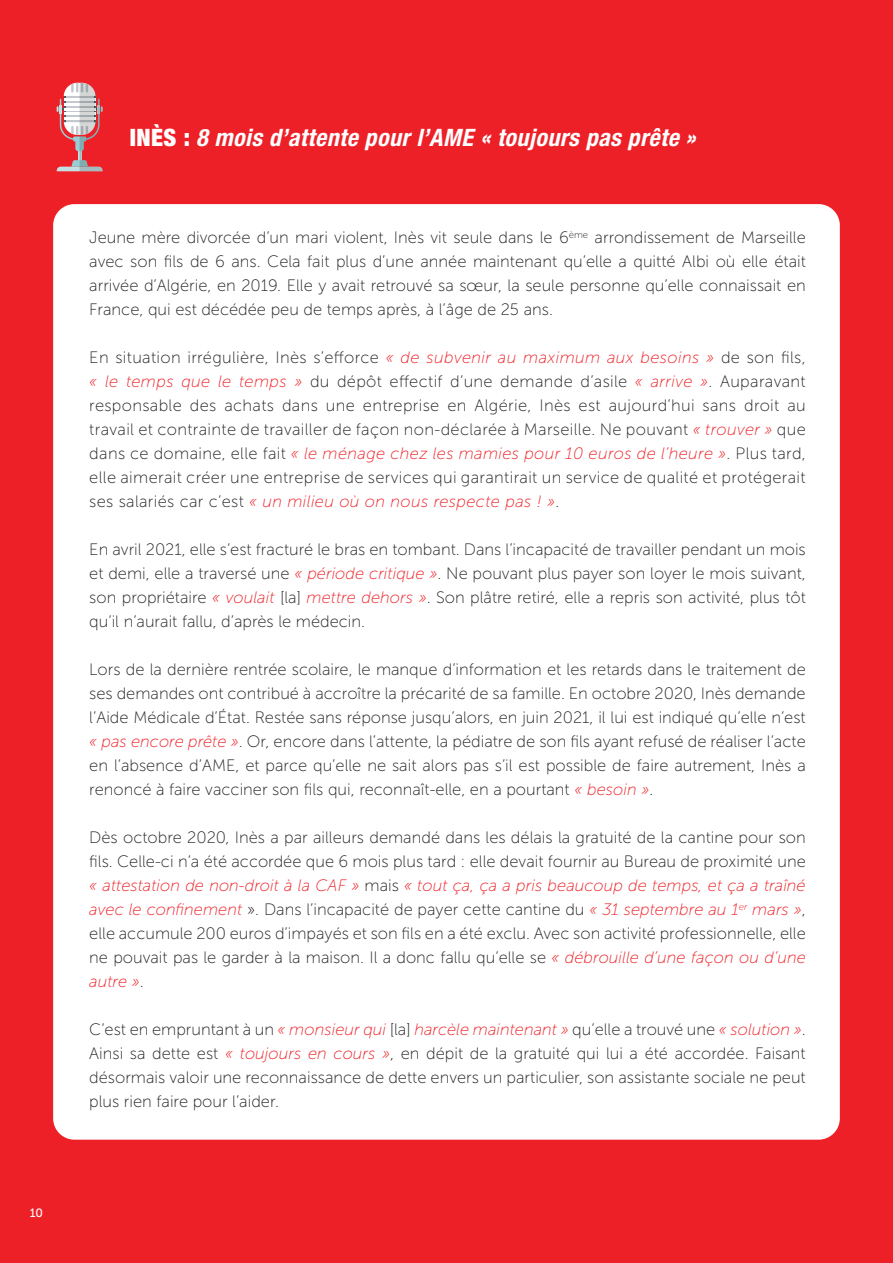
<style>
.page{position:relative;width:893px;height:1263px;background:#ee2027}
.page>*{position:absolute;margin:0;border:0;box-sizing:border-box;transform-origin:0 0}
.t1{font:italic 700 condensed 24px "Helvetica Neue";letter-spacing:.02em;color:#fff}
.t2{font:16.5px/24px "Museo Sans 100";color:#231f20;text-align:justify}
.t3{font:12px "Museo Sans 500";color:#fff}
.s1{font-weight:900;font-style:normal}
.s2{font-style:italic;color:#ee2027}
</style>
<div class="page">
<div style="left:53px;top:204px;width:787px;height:936px;background:#fff;border-radius:21px"></div>
<svg style="left:57px;top:83px;width:46px;height:88px"></svg>
<p class="t3" style="left:30px;top:1206px;width:15px">10</p>
<h1 class="t1" style="left:130px;top:123px;width:568px"><span class="s1">INÈS :</span> 8 mois d’attente pour l’AME « toujours pas prête »</h1>
<p class="t2" style="left:89px;top:226px;width:718px">Jeune mère divorcée d’un mari violent, Inès vit seule dans le 6<sup>ème</sup> arrondissement de Marseille avec son fils de 6 ans. Cela fait plus d’une année maintenant qu’elle a quitté Albi où elle était arrivée d’Algérie, en 2019. Elle y avait retrouvé sa sœur, la seule personne qu’elle connaissait en France, qui est décédée peu de temps après, à l’âge de 25 ans.</p>
<p class="t2" style="left:89px;top:346px;width:718px">En situation irrégulière, Inès s’efforce <span class="s2">« de subvenir au maximum aux besoins »</span> de son fils, <span class="s2">« le temps que le temps »</span> du dépôt effectif d’une demande d’asile <span class="s2">« arrive »</span>. Auparavant responsable des achats dans une entreprise en Algérie, Inès est aujourd’hui sans droit au travail et contrainte de travailler de façon non-déclarée à Marseille. Ne pouvant <span class="s2">« trouver »</span> que dans ce domaine, elle fait <span class="s2">« le ménage chez les mamies pour 10 euros de l’heure »</span>. Plus tard, elle aimerait créer une entreprise de services qui garantirait un service de qualité et protégerait ses salariés car c’est <span class="s2">« un milieu où on nous respecte pas ! »</span>.</p>
<p class="t2" style="left:89px;top:538px;width:718px">En avril 2021, elle s’est fracturé le bras en tombant. Dans l’incapacité de travailler pendant un mois et demi, elle a traversé une <span class="s2">« période critique »</span>. Ne pouvant plus payer son loyer le mois suivant, son propriétaire <span class="s2">« voulait</span> [la] <span class="s2">mettre dehors »</span>. Son plâtre retiré, elle a repris son activité, plus tôt qu’il n’aurait fallu, d’après le médecin.</p>
<p class="t2" style="left:89px;top:658px;width:718px">Lors de la dernière rentrée scolaire, le manque d’information et les retards dans le traitement de ses demandes ont contribué à accroître la précarité de sa famille. En octobre 2020, Inès demande l’Aide Médicale d’État. Restée sans réponse jusqu’alors, en juin 2021, il lui est indiqué qu’elle n’est <span class="s2">« pas encore prête »</span>. Or, encore dans l’attente, la pédiatre de son fils ayant refusé de réaliser l’acte en l’absence d’AME, et parce qu’elle ne sait alors pas s’il est possible de faire autrement, Inès a renoncé à faire vacciner son fils qui, reconnaît-elle, en a pourtant <span class="s2">« besoin »</span>.</p>
<p class="t2" style="left:89px;top:826px;width:718px">Dès octobre 2020, Inès a par ailleurs demandé dans les délais la gratuité de la cantine pour son fils. Celle-ci n’a été accordée que 6 mois plus tard : elle devait fournir au Bureau de proximité une <span class="s2">« attestation de non-droit à la CAF »</span> mais <span class="s2">« tout ça, ça a pris beaucoup de temps, et ça a traîné avec le confinement</span> ». Dans l’incapacité de payer cette cantine du <span class="s2">« 31 septembre au 1</span><sup>er</sup> <span class="s2">mars »</span>, elle accumule 200 euros d’impayés et son fils en a été exclu. Avec son activité professionnelle, elle ne pouvait pas le garder à la maison. Il a donc fallu qu’elle se <span class="s2">« débrouille d’une façon ou d’une autre »</span>.</p>
<p class="t2" style="left:89px;top:1018px;width:718px">C’est en empruntant à un <span class="s2">« monsieur qui</span> [la] <span class="s2">harcèle maintenant »</span> qu’elle a trouvé une <span class="s2">« solution »</span>.<br>Ainsi sa dette est <span class="s2">« toujours en cours »</span>, en dépit de la gratuité qui lui a été accordée. Faisant désormais valoir une reconnaissance de dette envers un particulier, son assistante sociale ne peut plus rien faire pour l’aider.</p>
</div>
